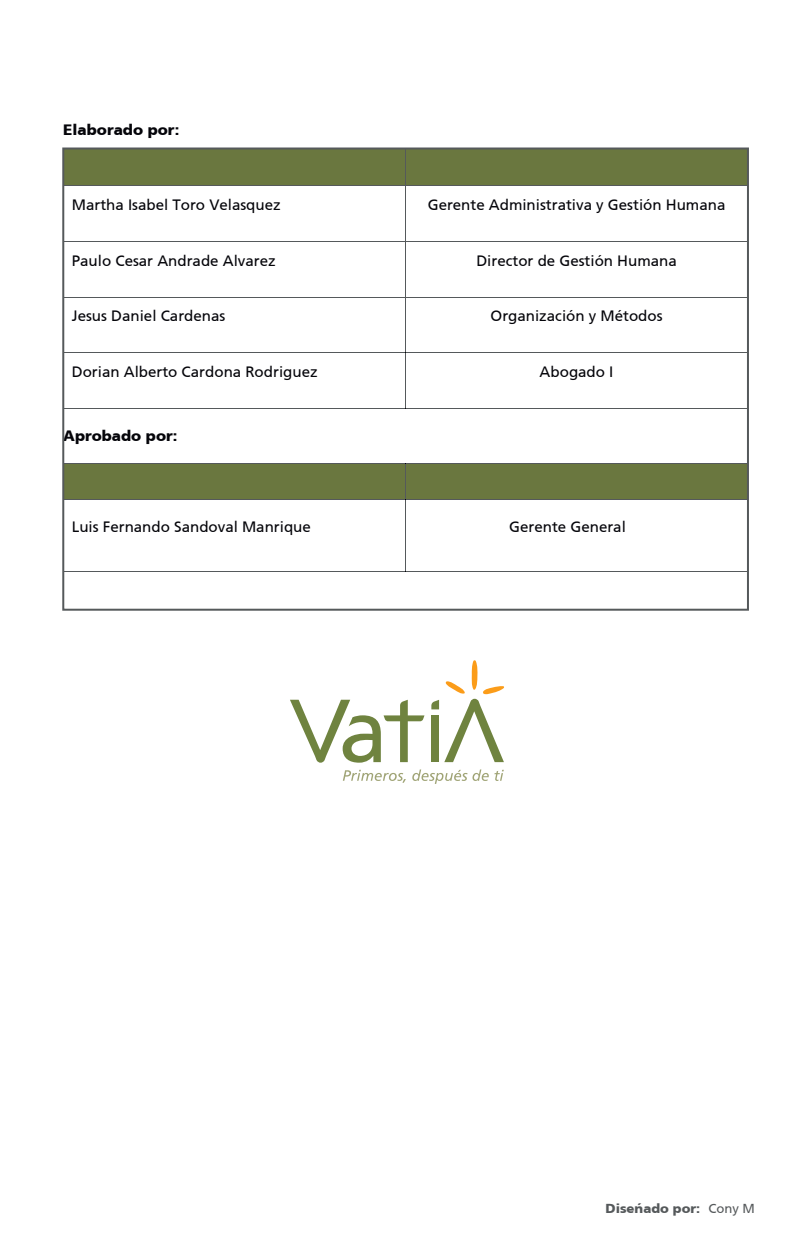
<style>
.page{position:relative;width:794px;height:1248px;background:#fff}
.page>*{position:absolute;margin:0;border:0;box-sizing:border-box;transform-origin:0 0}
.t1{font:15px "Frutiger CE";color:#05050a}
.t2{font:900 15px "Frutiger CE";color:#05050a}
.t3{font:900 13px "Frutiger CE";color:#55595b}
.s1{font-weight:400}
</style>
<div class="page">
<svg style="left:431px;top:660px;width:73px;height:102px"></svg>
<div style="left:431px;top:715px;width:8px;height:47px;background:#6f833f"></div>
<svg style="left:290px;top:699px;width:134px;height:63px"></svg>
<svg style="left:343px;top:769px;width:63px;height:13px"></svg>
<svg style="left:412px;top:769px;width:92px;height:14px"></svg>
<div style="left:64px;top:149px;width:341px;height:36px;background:#6a773f"></div>
<div style="left:406px;top:149px;width:341px;height:36px;background:#6a773f"></div>
<hr style="left:405px;top:149px;width:1px;height:36px;background:#55595b">
<hr style="left:64px;top:185px;width:341px;height:1px;background:#55595b">
<hr style="left:406px;top:185px;width:341px;height:1px;background:#55595b">
<hr style="left:405px;top:185px;width:1px;height:56px;background:#55595b">
<hr style="left:64px;top:241px;width:341px;height:1px;background:#55595b">
<hr style="left:406px;top:241px;width:341px;height:1px;background:#55595b">
<hr style="left:405px;top:241px;width:1px;height:56px;background:#55595b">
<hr style="left:64px;top:297px;width:341px;height:1px;background:#55595b">
<hr style="left:406px;top:297px;width:341px;height:1px;background:#55595b">
<hr style="left:405px;top:297px;width:1px;height:55px;background:#55595b">
<hr style="left:64px;top:352px;width:341px;height:1px;background:#55595b">
<hr style="left:406px;top:352px;width:341px;height:1px;background:#55595b">
<hr style="left:64px;top:408px;width:341px;height:1px;background:#55595b">
<hr style="left:405px;top:353px;width:1px;height:55px;background:#55595b">
<hr style="left:406px;top:408px;width:341px;height:1px;background:#55595b">
<div style="left:64px;top:464px;width:341px;height:35px;background:#6a773f"></div>
<div style="left:406px;top:464px;width:341px;height:35px;background:#6a773f"></div>
<hr style="left:64px;top:463px;width:341px;height:1px;background:#55595b">
<hr style="left:406px;top:463px;width:341px;height:1px;background:#55595b">
<hr style="left:405px;top:464px;width:1px;height:35px;background:#55595b">
<hr style="left:64px;top:499px;width:341px;height:1px;background:#55595b">
<hr style="left:406px;top:499px;width:341px;height:1px;background:#55595b">
<hr style="left:64px;top:571px;width:341px;height:1px;background:#55595b">
<hr style="left:405px;top:500px;width:1px;height:71px;background:#55595b">
<hr style="left:406px;top:571px;width:341px;height:1px;background:#55595b">
<div style="left:62px;top:147px;width:687px;height:463px;border:2px solid #55595b"></div>
<p class="t2" style="left:63px;top:121px;width:118px">Elaborado por:</p>
<p class="t1" style="left:72px;top:196px;width:210px">Martha Isabel Toro Velasquez</p>
<p class="t1" style="left:428px;top:196px;width:299px">Gerente Administrativa y Gestión Humana</p>
<p class="t1" style="left:72px;top:251px;width:205px">Paulo Cesar Andrade Alvarez</p>
<p class="t1" style="left:476px;top:251px;width:202px">Director de Gestión Humana</p>
<p class="t1" style="left:72px;top:307px;width:155px">Jesus Daniel Cardenas</p>
<p class="t1" style="left:490px;top:307px;width:173px">Organización y Métodos</p>
<p class="t1" style="left:72px;top:363px;width:247px">Dorian Alberto Cardona Rodriguez</p>
<p class="t1" style="left:539px;top:363px;width:75px">Abogado I</p>
<p class="t2" style="left:63px;top:427px;width:116px">Aprobado por:</p>
<p class="t1" style="left:72px;top:518px;width:240px">Luis Fernando Sandoval Manrique</p>
<p class="t1" style="left:509px;top:518px;width:118px">Gerente General</p>
<p class="t3" style="left:605px;top:1200px;width:151px">Diseñado por: <span class="s1">Cony M</span></p>
</div>
